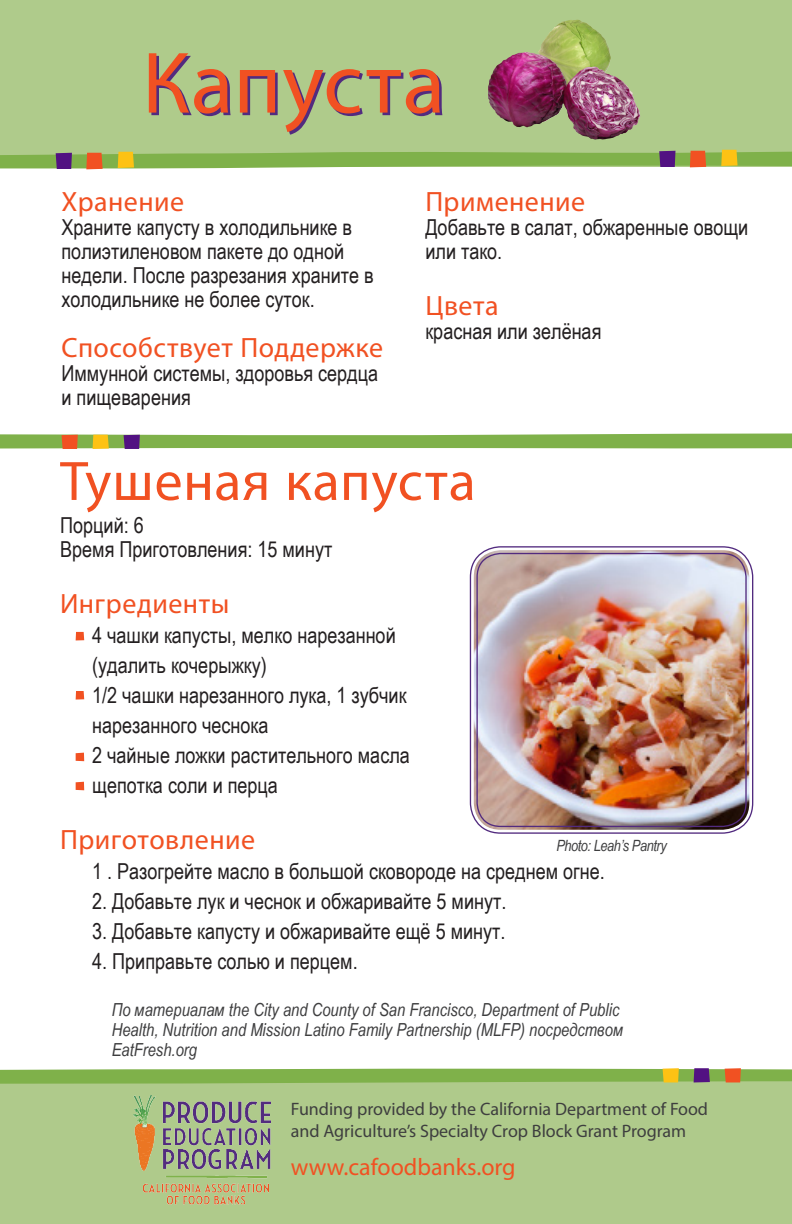
<style>
.page{position:relative;width:792px;height:1224px;background:#fff}
.page>*{position:absolute;margin:0;border:0;box-sizing:border-box;transform-origin:0 0}
.t1{font:88px "Myriad Pro";letter-spacing:.01em;color:#522b7f}
.t2{font:56px "Myriad Pro";letter-spacing:.015em;color:#f15122}
.t3{font:28px "Myriad Pro";letter-spacing:.015em;color:#f15122}
.t4{font:24px "Myriad Pro";color:#f15122}
.t5{font:22px/24px "Arial Narrow";color:#231f20}
.t6{font:italic 18px/20px "Arial Narrow";color:#3e3e3f}
.t7{font:18px/22px "Myriad Pro";color:#3e3e3f}
.t8{font:italic 15.6px "Arial Narrow";letter-spacing:-.025em;color:#3e3e3f}
</style>
<div class="page">
<div style="left:0;top:0;width:792px;height:166px;background:#afcb8b"></div>
<svg style="left:0;top:150px;width:792px;height:19px"></svg>
<svg style="left:0;top:433px;width:792px;height:16px;background:#94b863"></svg>
<div style="left:0;top:1075px;width:792px;height:149px;background:#afca8b"></div>
<svg style="left:0;top:1068px;width:792px;height:16px;background:#8eb45a"></svg>
<img style="left:488px;top:20px;width:90px;height:113px">
<div style="left:76px;top:753px;width:8px;height:8px;background:#f15122"></div>
<img style="left:474px;top:550px;width:275px;height:280px">
<div style="left:470px;top:546px;width:283px;height:288px;border:1px solid #522b7f;border-radius:30px"></div>
<div style="left:476px;top:553px;width:271px;height:274px;border:1px solid #522b7f;border-radius:24px"></div>
<div style="left:76px;top:632px;width:8px;height:8px;background:#f15122"></div>
<div style="left:76px;top:691px;width:8px;height:9px;background:#f15122"></div>
<div style="left:76px;top:782px;width:8px;height:8px;background:#f15122"></div>
<img style="left:134px;top:1095px;width:137px;height:110px">
<p class="t1" style="left:145px;top:31px;width:305px">Капуста</p>
<p class="t3" style="left:62px;top:184px;width:124px">Хранение</p>
<p class="t5" style="left:62px;top:214px;width:314px">Храните капусту в холодильнике в полиэтиленовом пакете до одной недели. После разрезания храните в холодильнике не более суток.</p>
<p class="t3" style="left:62px;top:330px;width:323px">Способствует Поддержке</p>
<p class="t5" style="left:62px;top:360px;width:318px">Иммунной системы, здоровья сердца и пищеварения</p>
<p class="t3" style="left:425px;top:184px;width:161px">Применение</p>
<p class="t5" style="left:425px;top:214px;width:324px">Добавьте в салат, обжаренные овощи или тако.</p>
<p class="t3" style="left:425px;top:288px;width:75px">Цвета</p>
<p class="t5" style="left:425px;top:318px;width:178px">красная или зелёная</p>
<p class="t2" style="left:60px;top:447px;width:417px">Тушеная капуста</p>
<p class="t5" style="left:60px;top:512px;width:85px">Порций: 6</p>
<p class="t5" style="left:60px;top:536px;width:274px">Время Приготовления: 15 минут</p>
<p class="t3" style="left:60px;top:586px;width:171px">Ингредиенты</p>
<p class="t5" style="left:92px;top:619px;width:305px;line-height:30px">4 чашки капусты, мелко нарезанной (удалить кочерыжку)</p>
<p class="t5" style="left:92px;top:679px;width:316px;line-height:30px">1/2 чашки нарезанного лука, 1 зубчик нарезанного чеснока</p>
<p class="t5" style="left:92px;top:742px;width:319px">2 чайные ложки растительного масла</p>
<p class="t5" style="left:92px;top:772px;width:187px">щепотка соли и перца</p>
<p class="t3" style="left:60px;top:822px;width:196px">Приготовление</p>
<p class="t5" style="left:92px;top:858px;width:514px">1 . Разогрейте масло в большой сковороде на среднем огне.</p>
<p class="t5" style="left:92px;top:888px;width:416px">2. Добавьте лук и чеснок и обжаривайте 5 минут.</p>
<p class="t5" style="left:92px;top:918px;width:415px">3. Добавьте капусту и обжаривайте ещё 5 минут.</p>
<p class="t5" style="left:92px;top:948px;width:267px">4. Приправьте солью и перцем.</p>
<p class="t8" style="left:556px;top:835px;width:112px">Photo: Leah’s Pantry</p>
<p class="t6" style="left:112px;top:1000px;width:513px">По материалам the City and County of San Francisco, Department of Public<br>Health, Nutrition and Mission Latino Family Partnership (MLFP) посредством<br>EatFresh.org</p>
<p class="t7" style="left:291px;top:1098px;width:419px">Funding provided by the California Department of Food and Agriculture’s Specialty Crop Block Grant Program</p>
<p class="t4" style="left:291px;top:1152px;width:226px">www.cafoodbanks.org</p>
</div>
